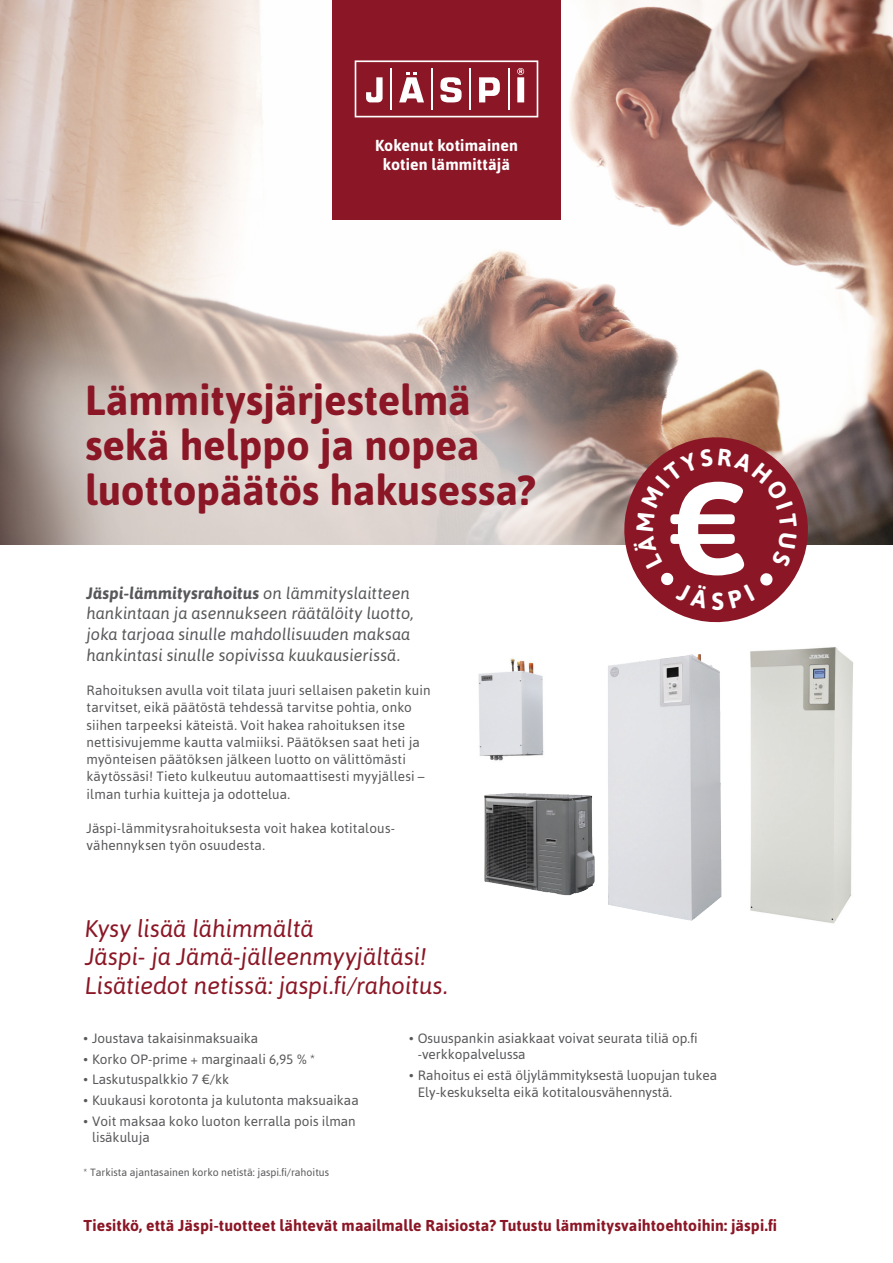
<style>
.page{position:relative;width:893px;height:1263px;background:#fff}
.page>*{position:absolute;margin:0;border:0;box-sizing:border-box;transform-origin:0 0}
.leipis_11_14{font:700 42px/45px "Asap";letter-spacing:-.005em;color:#8b1726}
.slogan{font:italic 24px "Asap";letter-spacing:-.005em;color:#8b1726}
.leipis_11_14-2{font:italic 16.5px/20.5px "Asap";letter-spacing:.005em;color:#57585a}
.OTSIKKO{font:700 15.9px "Asap";letter-spacing:.005em;color:#fff}
.leipis{font:700 15.75px "Asap";letter-spacing:.005em;color:#8b1726}
.leipis-2{font:13.5px/17.2px "Asap";letter-spacing:.005em;color:#57585a}
.Leipi_12_15{font:10.5px "Asap";color:#57585a}
.s1{font-weight:700}
</style>
<div class="page">
<img style="left:0;top:0;width:893px;height:545px">
<div style="left:332px;top:0;width:229px;height:220px;background:#8b1726"></div>
<svg style="left:355px;top:60px;width:183px;height:57px"></svg>
<img style="left:750px;top:647px;width:103px;height:277px">
<img style="left:478px;top:654px;width:244px;height:267px">
<svg style="left:614px;top:427px;width:204px;height:196px"></svg>
<p class="OTSIKKO" style="left:375px;top:137px;width:144px">Kokenut kotimainen</p>
<p class="OTSIKKO" style="left:383px;top:155px;width:129px">kotien lämmittäjä</p>
<p class="leipis_11_14" style="left:85px;top:377px;width:452px">Lämmitysjärjestelmä sekä helppo ja nopea luottopäätös hakusessa?</p>
<p class="leipis_11_14-2" style="left:86px;top:583px;width:329px"><span class="s1">Jäspi-lämmitysrahoitus</span> on lämmityslaitteen hankintaan ja asennukseen räätälöity luotto, joka tarjoaa sinulle mahdollisuuden maksaa hankintasi sinulle sopivissa kuukausierissä.</p>
<p class="leipis-2" style="left:86px;top:682px;width:346px">Rahoituksen avulla voit tilata juuri sellaisen paketin kuin tarvitset, eikä päätöstä tehdessä tarvitse pohtia, onko siihen tarpeeksi käteistä. Voit hakea rahoituksen itse nettisivujemme kautta valmiiksi. Päätöksen saat heti ja myönteisen päätöksen jälkeen luotto on välittömästi käytössäsi! Tieto kulkeutuu automaattisesti myyjällesi – ilman turhia kuitteja ja odottelua.</p>
<p class="leipis-2" style="left:86px;top:820px;width:310px">Jäspi-lämmitysrahoituksesta voit hakea kotitalous&shy;vähennyksen työn osuudesta.</p>
<p class="slogan" style="left:85px;top:914px;width:230px">Kysy lisää lähimmältä</p>
<p class="slogan" style="left:85px;top:943px;width:343px">Jäspi- ja Jämä-jälleenmyyjältäsi!</p>
<p class="slogan" style="left:85px;top:972px;width:364px">Lisätiedot netissä: jaspi.fi/rahoitus.</p>
<p class="leipis-2" style="left:84px;top:1029px;width:176px">• Joustava takaisinmaksuaika</p>
<p class="leipis-2" style="left:84px;top:1050px;width:233px">• Korko OP-prime + marginaali 6,95 % *</p>
<p class="leipis-2" style="left:84px;top:1071px;width:147px">• Laskutuspalkkio 7 €/kk</p>
<p class="leipis-2" style="left:84px;top:1091px;width:277px">• Kuukausi korotonta ja kulutonta maksuaikaa</p>
<p class="leipis-2" style="left:92px;top:1113px;width:265px;line-height:16.5px;text-indent:-9px">• Voit maksaa koko luoton kerralla pois ilman lisäkuluja</p>
<p class="leipis-2" style="left:418px;top:1030px;width:282px;line-height:16.5px;text-indent:-9px">• Osuuspankin asiakkaat voivat seurata tiliä op.fi -verkkopalvelussa</p>
<p class="leipis-2" style="left:418px;top:1067px;width:301px;line-height:16.5px;text-indent:-9px">• Rahoitus ei estä öljylämmityksestä luopujan tukea<br>Ely-keskukselta eikä kotitalousvähennystä.</p>
<p class="Leipi_12_15" style="left:84px;top:1166px;width:247px">* Tarkista ajantasainen korko netistä: jaspi.fi/rahoitus</p>
<p class="leipis" style="left:84px;top:1216px;width:695px">Tiesitkö, että Jäspi-tuotteet lähtevät maailmalle Raisiosta? Tutustu lämmitysvaihtoehtoihin: jäspi.fi</p>
</div>
